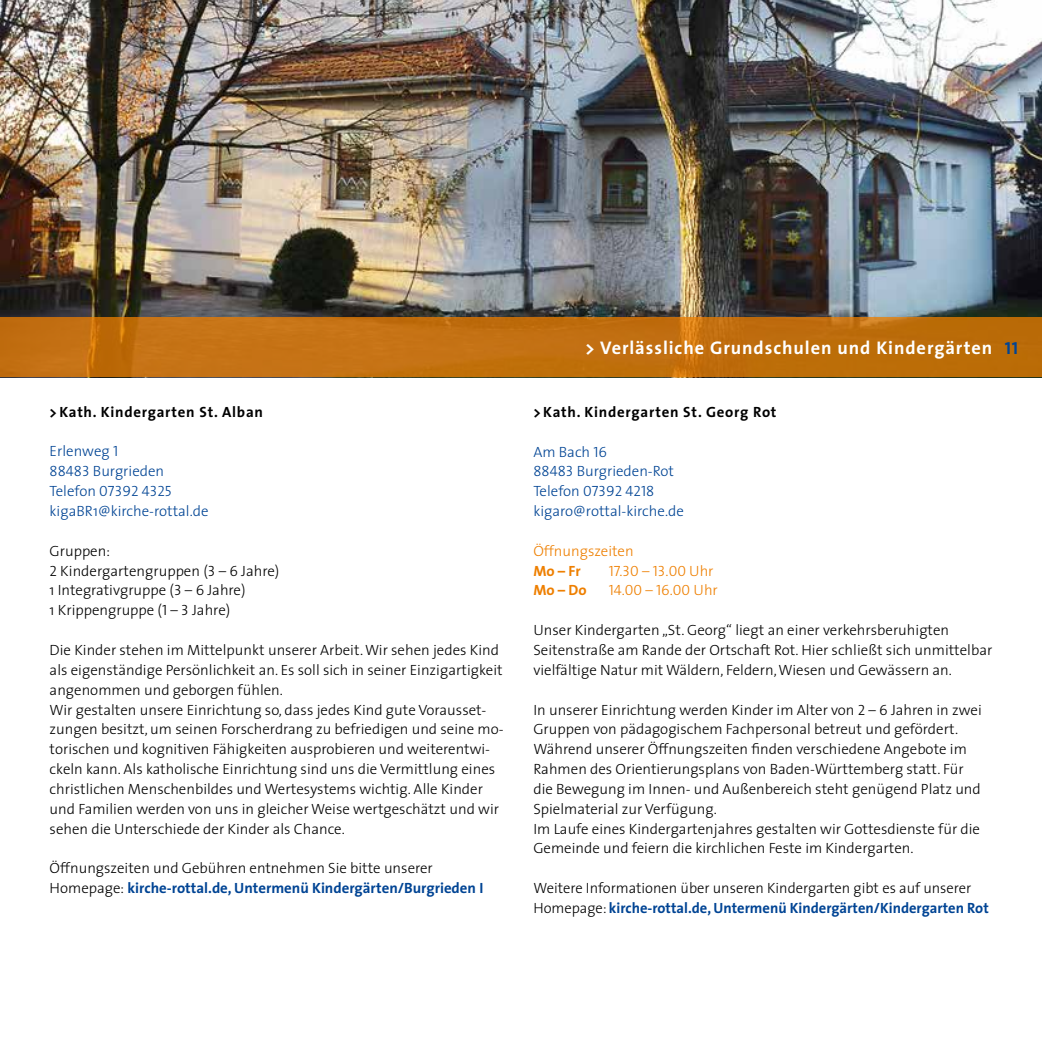
<style>
.page{position:relative;width:1042px;height:1042px;background:#fff}
.page>*{position:absolute;margin:0;border:0;box-sizing:border-box;transform-origin:0 0}
.t1{font:700 18.38px "The Sans";letter-spacing:.05em;color:#fff}
.t2{font:300 14.88px/19.8px "The Sans";color:#000}
.t3{font:300 14.88px/19.8px "The Sans";color:#004494}
.t4{font:700 14.88px "The Sans";letter-spacing:.05em;color:#000}
.t5{font:14.88px "The Sans Light Caps";color:#004494}
.t6{font:14.88px "The Sans Light Caps";color:#ee7f00}
.t7{font:300 14.88px "The Sans";color:#ee7f00}
.t8{font:700 14.88px "The Sans";color:#ee7f00}
.s1{font-family:"The Sans Light Caps";font-weight:400}
.s2{font-family:"The Sans";font-weight:300}
.s3{font-weight:700;color:#004494}
.s4{font-family:"The Sans Bold Caps";font-weight:400;font-size:17.5px;color:#004494}
</style>
<div class="page">
<img style="left:0;top:0;width:1042px;height:317px">
<div style="left:0;top:317px;width:1042px;height:60px;background:#c16f10"></div>
<p class="t4" style="left:50px;top:399px;width:215px">&gt; Kath. Kindergarten St. Alban</p>
<p class="t3" style="left:50px;top:441px;width:116px">Erlenweg <span class="s1">1<br>88483</span> Burgrieden</p>
<p class="t5" style="left:50px;top:479px;width:124px"><span class="s2">Telefon</span> 07392 4325</p>
<p class="t3" style="left:50px;top:501px;width:160px">kigaBR1@kirche-rottal.de</p>
<p class="t2" style="left:50px;top:540px;width:231px">Gruppen:<br><span class="s1">2</span> Kindergartengruppen (<span class="s1">3 – 6</span> Jahre)<br>1 Integrativgruppe (<span class="s1">3 – 6</span> Jahre)<br>1 Krippengruppe (<span class="s1">1 – 3</span> Jahre)</p>
<p class="t2" style="left:50px;top:639px;width:455px">Die Kinder stehen im Mittelpunkt unserer Arbeit. Wir sehen jedes Kind als eigenständige Persönlichkeit an. Es soll sich in seiner Einzigartigkeit angenommen und geborgen fühlen.<br>Wir gestalten unsere Einrichtung so, dass jedes Kind gute Vorausset&shy;zungen besitzt, um seinen Forscherdrang zu befriedigen und seine mo&shy;torischen und kognitiven Fähigkeiten ausprobieren und weiterentwi&shy;ckeln kann. Als katholische Einrichtung sind uns die Vermittlung eines christlichen Menschenbildes und Wertesystems wichtig. Alle Kinder und Familien werden von uns in gleicher Weise wertgeschätzt und wir sehen die Unterschiede der Kinder als Chance.</p>
<p class="t2" style="left:50px;top:858px;width:435px">Öffnungszeiten und Gebühren entnehmen Sie bitte unserer<br>Homepage: <span class="s3">kirche-rottal.de, Untermenü Kindergärten/Burgrieden I</span></p>
<p class="t1" style="left:585px;top:332px;width:434px">&gt; Verlässliche Grundschulen und Kindergärten <span class="s4">11</span></p>
<p class="t4" style="left:533px;top:399px;width:245px">&gt; Kath. Kindergarten St. Georg Rot</p>
<p class="t3" style="left:533px;top:441px;width:142px">Am Bach <span class="s1">16<br>88483</span> Burgrieden-Rot</p>
<p class="t5" style="left:533px;top:479px;width:122px"><span class="s2">Telefon</span> 07392 4218</p>
<p class="t3" style="left:533px;top:501px;width:152px">kigaro@rottal-kirche.de</p>
<p class="t7" style="left:533px;top:538px;width:102px">Öffnungszeiten</p>
<p class="t8" style="left:533px;top:558px;width:49px">Mo – Fr</p>
<p class="t6" style="left:609px;top:558px;width:106px">17.30 – 13.00 <span class="s2">Uhr</span></p>
<p class="t8" style="left:533px;top:578px;width:55px">Mo – Do</p>
<p class="t6" style="left:609px;top:578px;width:111px">14.00 – 16.00 <span class="s2">Uhr</span></p>
<p class="t2" style="left:533px;top:620px;width:460px">Unser Kindergarten „St. Georg“ liegt an einer verkehrsberuhigten<br>Seitenstraße am Rande der Ortschaft Rot. Hier schließt sich unmittelbar vielfältige Natur mit Wäldern, Feldern, Wiesen und Gewässern an.</p>
<p class="t2" style="left:533px;top:699px;width:450px">In unserer Einrichtung werden Kinder im Alter von <span class="s1">2 – 6</span> Jahren in zwei Gruppen von pädagogischem Fachpersonal betreut und gefördert.<br>Während unserer Öffnungszeiten finden verschiedene Angebote im Rahmen des Orientierungsplans von Baden-Württemberg statt. Für die Bewegung im Innen- und Außenbereich steht genügend Platz und Spielmaterial zur Verfügung.<br>Im Laufe eines Kindergartenjahres gestalten wir Gottesdienste für die Gemeinde und feiern die kirchlichen Feste im Kindergarten.</p>
<p class="t2" style="left:533px;top:878px;width:457px">Weitere Informationen über unseren Kindergarten gibt es auf unserer<br>Homepage: <span class="s3">kirche-rottal.de, Untermenü Kindergärten/Kindergarten Rot</span></p>
</div>
